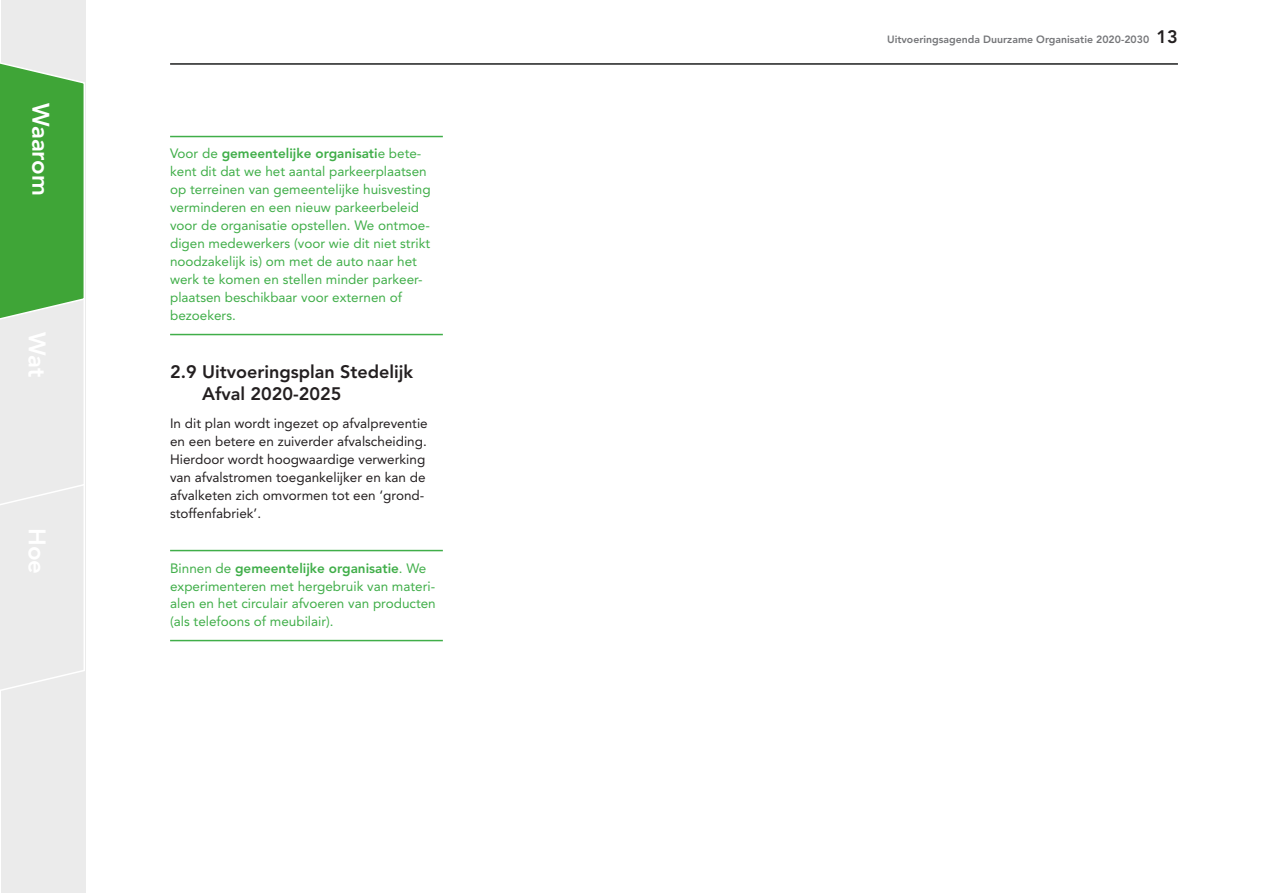
<style>
.page{position:relative;width:1263px;height:893px;background:#fff}
.page>*{position:absolute;margin:0;border:0;box-sizing:border-box;transform-origin:0 0}
.t1{font:800 24px "Avenir";color:#fff}
.t2{font:800 18px/21.8px "Avenir LT Std";color:#231f20}
.t3{font:13.5px/18px "Avenir LT Std";color:#40ae49}
.t4{font:13.5px/18px "Avenir LT Std";color:#231f20}
.t5{font:10.5px "Avenir LT Std Heavy 2";color:#757679}
.s1{font-weight:800}
.s2{font-family:"Avenir LT Std";font-weight:800;font-size:18px;color:#231f20}
</style>
<div class="page">
<hr style="left:170px;top:63px;width:1008px;height:2px;background:#1d1e1f">
<div style="left:1px;top:0;width:84px;height:893px;background:#ebebeb"></div>
<svg style="left:0;top:60px;width:86px;height:634px"></svg>
<hr style="left:170px;top:640px;width:273px;height:1px;background:#40ae49">
<hr style="left:170px;top:550px;width:273px;height:1px;background:#40ae49">
<hr style="left:170px;top:334px;width:273px;height:1px;background:#40ae49">
<hr style="left:170px;top:136px;width:273px;height:1px;background:#40ae49">
<h1 class="t1" style="left:60px;top:103px;width:94px;rotate:90deg">Waarom</h1>
<p class="t3" style="left:170px;top:145px;width:262px">Voor de <span class="s1">gemeentelijke organisati</span>e bete&shy;kent dit dat we het aantal parkeerplaatsen op terreinen van gemeentelijke huisvesting verminderen en een nieuw parkeerbeleid voor de organisatie opstellen. We ontmoe&shy;digen medewerkers (voor wie dit niet strikt noodzakelijk is) om met de auto naar het werk te komen en stellen minder parkeer&shy;plaatsen beschikbaar voor externen of bezoekers.</p>
<p class="t2" style="left:202px;top:361px;width:213px;text-indent:-32px">2.9 Uitvoeringsplan Stedelijk<br>Afval 2020-2025</p>
<p class="t4" style="left:170px;top:415px;width:259px">In dit plan wordt ingezet op afvalpreventie en een betere en zuiverder afvalscheiding.<br>Hierdoor wordt hoogwaardige verwerking van afvalstromen toegankelijker en kan de afvalketen zich omvormen tot een ‘grond&shy;stoffenfabriek’.</p>
<p class="t3" style="left:170px;top:559px;width:267px">Binnen de <span class="s1">gemeentelijke organisatie</span>. We experimenteren met hergebruik van materi&shy;alen en het circulair afvoeren van producten (als telefoons of meubilair).</p>
<p class="t5" style="left:887px;top:33px;width:292px">Uitvoeringsagenda Duurzame Organisatie 2020-2030 <span class="s2">13</span></p>
</div>
